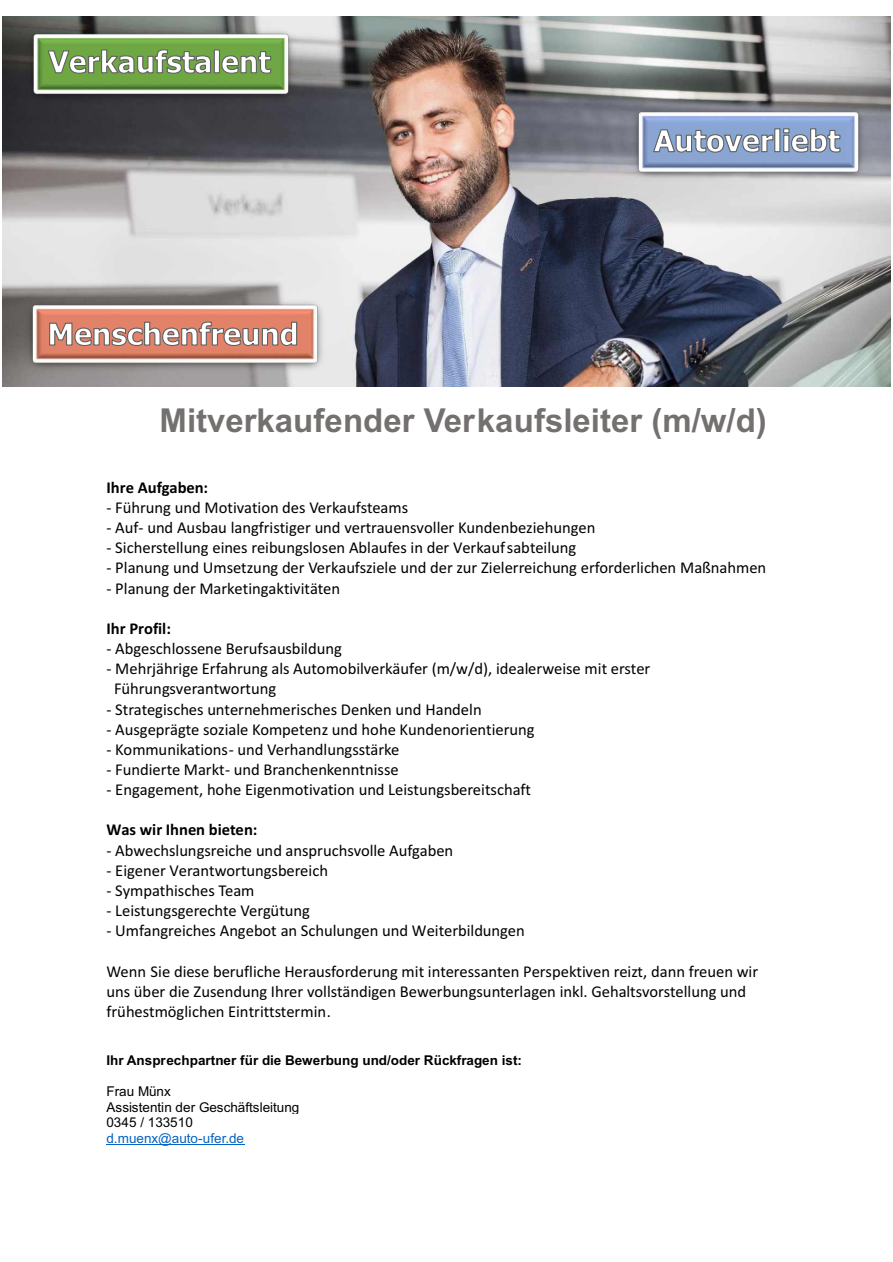
<style>
.page{position:relative;width:893px;height:1262px;background:#fff}
.page>*{position:absolute;margin:0;border:0;box-sizing:border-box;transform-origin:0 0}
.t1{font:700 33px "Arial";color:#757070}
.t2{font:16.5px/20.1px "Calibri";color:#000}
.t3{font:700 16.5px "Calibri";color:#000}
.t4{font:700 13.5px "Arial";color:#000}
.t5{font:13.5px/15.5px "Arial";color:#000}
.t6{font:13.5px "Arial";color:#0563c2}
</style>
<div class="page">
<hr style="left:106px;top:1144px;width:139px;height:1px;background:#0563c2">
<img style="left:2px;top:17px;width:888px;height:370px">
<img style="left:24px;top:25px;width:275px;height:80px">
<svg style="left:47px;top:49px;width:225px;height:26px"></svg>
<img style="left:22px;top:296px;width:306px;height:79px">
<svg style="left:48px;top:321px;width:250px;height:26px"></svg>
<img style="left:628px;top:103px;width:240px;height:81px">
<svg style="left:652px;top:128px;width:189px;height:25px"></svg>
<h1 class="t1" style="left:160px;top:408px;width:608px">Mitverkaufender Verkaufsleiter (m/w/d)</h1>
<p class="t3" style="left:106px;top:480px;width:103px">Ihre Aufgaben:</p>
<p class="t2" style="left:106px;top:499px;width:303px">- Führung und Motivation des Verkaufsteams</p>
<p class="t2" style="left:106px;top:519px;width:490px">- Auf- und Ausbau langfristiger und vertrauensvoller Kundenbeziehungen</p>
<p class="t2" style="left:106px;top:539px;width:471px">- Sicherstellung eines reibungslosen Ablaufes in der Verkaufsabteilung</p>
<p class="t2" style="left:106px;top:559px;width:661px">- Planung und Umsetzung der Verkaufsziele und der zur Zielerreichung erforderlichen Maßnahmen</p>
<p class="t2" style="left:106px;top:579px;width:235px">- Planung der Marketingaktivitäten</p>
<p class="t3" style="left:106px;top:621px;width:66px">Ihr Profil:</p>
<p class="t2" style="left:106px;top:640px;width:237px">- Abgeschlossene Berufsausbildung</p>
<p class="t2" style="left:114px;top:660px;width:538px;text-indent:-8px">- Mehrjährige Erfahrung als Automobilverkäufer (m/w/d), idealerweise mit erster<br>Führungsverantwortung</p>
<p class="t2" style="left:106px;top:700px;width:377px">- Strategisches unternehmerisches Denken und Handeln</p>
<p class="t2" style="left:106px;top:720px;width:430px">- Ausgeprägte soziale Kompetenz und hohe Kundenorientierung</p>
<p class="t2" style="left:106px;top:740px;width:294px">- Kommunikations- und Verhandlungsstärke</p>
<p class="t2" style="left:106px;top:761px;width:294px">- Fundierte Markt- und Branchenkenntnisse</p>
<p class="t2" style="left:106px;top:781px;width:426px">- Engagement, hohe Eigenmotivation und Leistungsbereitschaft</p>
<p class="t3" style="left:106px;top:823px;width:152px">Was wir Ihnen bieten:</p>
<p class="t2" style="left:106px;top:841px;width:348px">- Abwechslungsreiche und anspruchsvolle Aufgaben</p>
<p class="t2" style="left:106px;top:861px;width:223px">- Eigener Verantwortungsbereich</p>
<p class="t2" style="left:106px;top:881px;width:149px">- Sympathisches Team</p>
<p class="t2" style="left:106px;top:902px;width:205px">- Leistungsgerechte Vergütung</p>
<p class="t2" style="left:106px;top:922px;width:420px">- Umfangreiches Angebot an Schulungen und Weiterbildungen</p>
<p class="t2" style="left:106px;top:962px;width:653px">Wenn Sie diese berufliche Herausforderung mit interessanten Perspektiven reizt, dann freuen wir uns über die Zusendung Ihrer vollständigen Bewerbungsunterlagen inkl. Gehaltsvorstellung und frühestmöglichen Eintrittstermin.</p>
<p class="t4" style="left:106px;top:1055px;width:417px">Ihr Ansprechpartner für die Bewerbung und/oder Rückfragen ist:</p>
<p class="t5" style="left:106px;top:1084px;width:194px">Frau Münx<br>Assistentin der Geschäftsleitung<br>0345 / 133510</p>
<p class="t6" style="left:106px;top:1132px;width:139px">d.muenx@auto-ufer.de</p>
</div>
